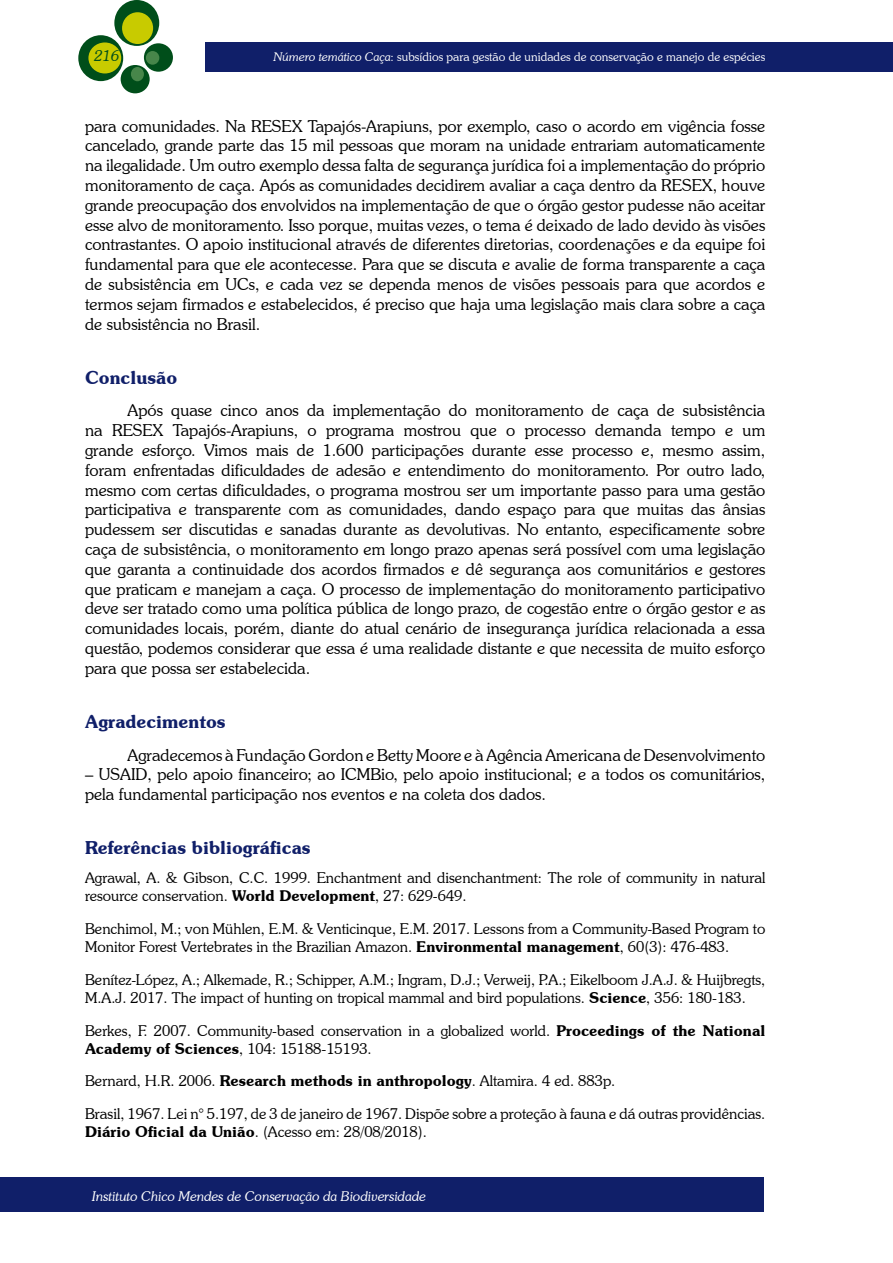
<style>
.page{position:relative;width:893px;height:1263px;background:#fff}
.page>*{position:absolute;margin:0;border:0;box-sizing:border-box;transform-origin:0 0}
.t1{font:600 18px "Souvenir IT Cby BT";color:#101f69}
.t2{font:300 16.5px/19.8px "Souvenir IT Cby BT";color:#000;text-align:justify}
.t3{font:300 15px/18px "Souvenir IT Cby BT";color:#000}
.t4{font:italic 300 15px "Souvenir IT Cby BT";color:#004e1a}
.t5{font:italic 300 13.5px "Souvenir IT Cby BT";color:#fff}
.t6{font:300 12px "Souvenir IT Cby BT";color:#fff}
.s1{font-style:italic}
.s2{font-weight:600}
</style>
<div class="page">
<div style="left:205px;top:43px;width:687px;height:29px;background:#101f69"></div>
<div style="left:114px;top:0;width:45px;height:46px;background:#004e1a;border-radius:50%"></div>
<div style="left:78px;top:35px;width:45px;height:46px;background:#004e1a;border-radius:50%"></div>
<div style="left:144px;top:43px;width:29px;height:29px;background:#004e1a;border-radius:50%"></div>
<div style="left:121px;top:65px;width:29px;height:28px;background:#004e1a;border-radius:50%"></div>
<div style="left:122px;top:12px;width:31px;height:32px;background:#c8cb00;border-radius:50%"></div>
<div style="left:88px;top:42px;width:33px;height:31px;background:#c8cb00;border-radius:50%"></div>
<div style="left:146px;top:51px;width:13px;height:14px;background:#47864a;border-radius:50%"></div>
<div style="left:131px;top:67px;width:13px;height:14px;background:#47864a;border-radius:50%"></div>
<div style="left:0;top:1178px;width:764px;height:34px;background:#101f69"></div>
<p class="t4" style="left:95px;top:46px;width:26px">216</p>
<p class="t6" style="left:274px;top:49px;width:493px"><span class="s1">Número temático Caça</span>: subsídios para gestão de unidades de conservação e manejo de espécies</p>
<p class="t2" style="left:85px;top:116px;width:682px">para comunidades. Na RESEX Tapajós-Arapiuns, por exemplo, caso o acordo em vigência fosse cancelado, grande parte das 15 mil pessoas que moram na unidade entrariam automaticamente na ilegalidade. Um outro exemplo dessa falta de segurança jurídica foi a implementação do próprio monitoramento de caça. Após as comunidades decidirem avaliar a caça dentro da RESEX, houve grande preocupação dos envolvidos na implementação de que o órgão gestor pudesse não aceitar esse alvo de monitoramento. Isso porque, muitas vezes, o tema é deixado de lado devido às visões contrastantes. O apoio institucional através de diferentes diretorias, coordenações e da equipe foi fundamental para que ele acontecesse. Para que se discuta e avalie de forma transparente a caça de subsistência em UCs, e cada vez se dependa menos de visões pessoais para que acordos e termos sejam firmados e estabelecidos, é preciso que haja uma legislação mais clara sobre a caça de subsistência no Brasil.</p>
<p class="t1" style="left:85px;top:366px;width:94px">Conclusão</p>
<p class="t2" style="left:85px;top:400px;width:682px;text-indent:43px">Após quase cinco anos da implementação do monitoramento de caça de subsistência na RESEX Tapajós-Arapiuns, o programa mostrou que o processo demanda tempo e um grande esforço. Vimos mais de 1.600 participações durante esse processo e, mesmo assim, foram enfrentadas dificuldades de adesão e entendimento do monitoramento. Por outro lado, mesmo com certas dificuldades, o programa mostrou ser um importante passo para uma gestão participativa e transparente com as comunidades, dando espaço para que muitas das ânsias pudessem ser discutidas e sanadas durante as devolutivas. No entanto, especificamente sobre caça de subsistência, o monitoramento em longo prazo apenas será possível com uma legislação que garanta a continuidade dos acordos firmados e dê segurança aos comunitários e gestores que praticam e manejam a caça. O processo de implementação do monitoramento participativo deve ser tratado como uma política pública de longo prazo, de cogestão entre o órgão gestor e as comunidades locais, porém, diante do atual cenário de insegurança jurídica relacionada a essa questão, podemos considerar que essa é uma realidade distante e que necessita de muito esforço para que possa ser estabelecida.</p>
<p class="t1" style="left:85px;top:710px;width:142px">Agradecimentos</p>
<p class="t2" style="left:128px;top:744px;width:639px">Agradecemos à Fundação Gordon e Betty Moore e à Agência Americana de Desenvolvimento</p>
<p class="t2" style="left:85px;top:764px;width:682px">– USAID, pelo apoio financeiro; ao ICMBio, pelo apoio institucional; e a todos os comunitários, pela fundamental participação nos eventos e na coleta dos dados.</p>
<p class="t1" style="left:85px;top:836px;width:227px">Referências bibliográficas</p>
<p class="t3" style="left:85px;top:868px;width:682px">Agrawal, A. &amp; Gibson, C.C. 1999. Enchantment and disenchantment: The role of community in natural resource conservation. <span class="s2">World Development</span>, 27: 629-649.</p>
<p class="t3" style="left:85px;top:919px;width:682px">Benchimol, M.; von Mühlen, E.M. &amp; Venticinque, E.M. 2017. Lessons from a Community-Based Program to<br>Monitor Forest Vertebrates in the Brazilian Amazon. <span class="s2">Environmental management</span>, 60(3): 476-483.</p>
<p class="t3" style="left:85px;top:970px;width:682px">Benítez-López, A.; Alkemade, R.; Schipper, A.M.; Ingram, D.J.; Verweij, P.A.; Eikelboom J.A.J. &amp; Huijbregts,<br>M.A.J. 2017. The impact of hunting on tropical mammal and bird populations. <span class="s2">Science</span>, 356: 180-183.</p>
<p class="t3" style="left:85px;top:1021px;width:682px">Berkes, F. 2007. Community-based conservation in a globalized world. <span class="s2">Proceedings of the National<br>Academy of Sciences</span>, 104: 15188-15193.</p>
<p class="t3" style="left:85px;top:1064px;width:682px;line-height:32.8px">Bernard, H.R. 2006. <span class="s2">Research methods in anthropology</span>. Altamira. 4 ed. 883p.<br>Brasil, 1967. Lei n° 5.197, de 3 de janeiro de 1967. Dispõe sobre a proteção à fauna e dá outras providências.</p>
<p class="t3" style="left:85px;top:1123px;width:343px"><span class="s2">Diário Oficial da União</span>. (Acesso em: 28/08/2018).</p>
<p class="t5" style="left:92px;top:1188px;width:335px">Instituto Chico Mendes de Conservação da Biodiversidade</p>
</div>
